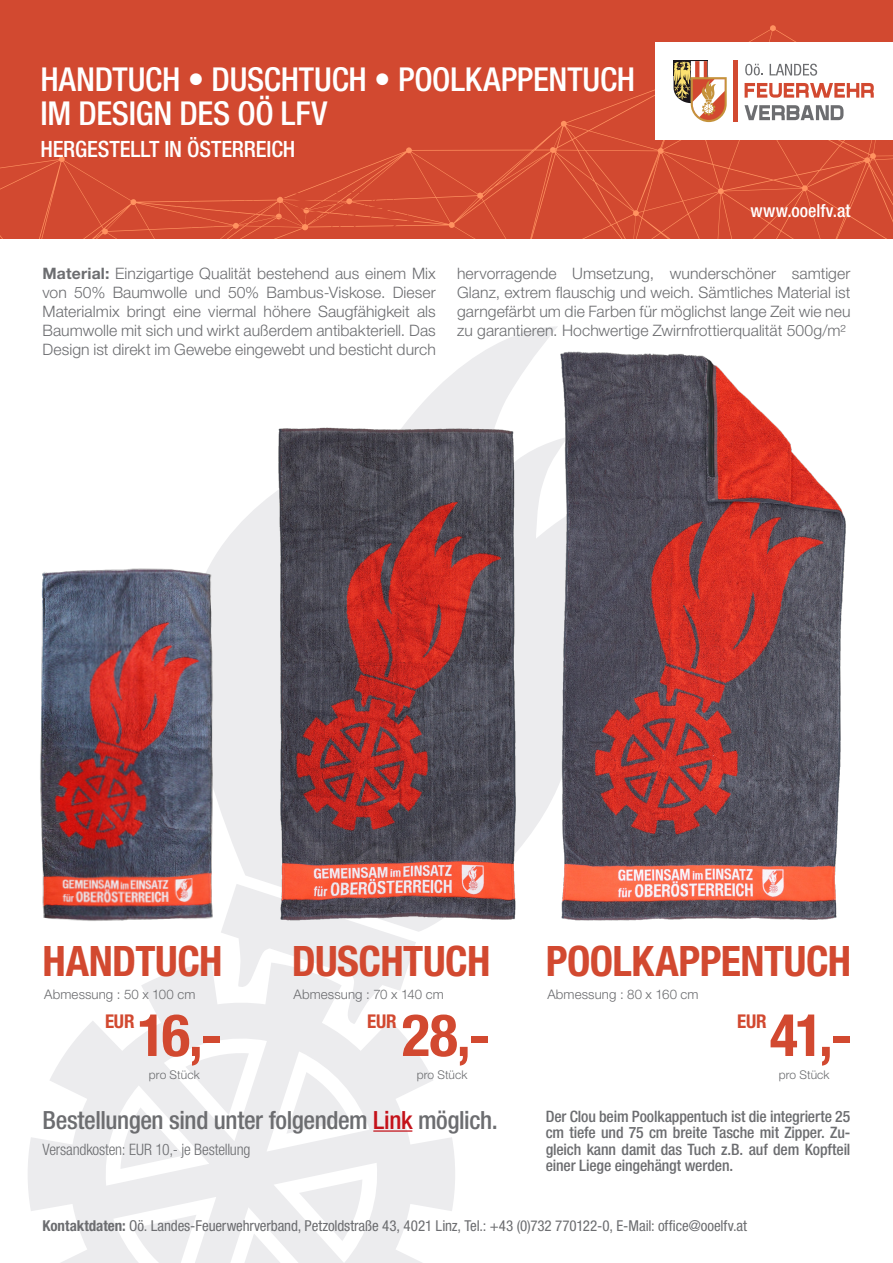
<style>
.page{position:relative;width:893px;height:1263px;background:#fff}
.page>*{position:absolute;margin:0;border:0;box-sizing:border-box;transform-origin:0 0}
.Bericht-Text{font:700 condensed 58.5px "Helvetica Neue LT Pro";color:#d24930}
.Bericht-Text-2{font:700 condensed 42px "Helvetica Neue LT Pro";letter-spacing:-.01em;color:#d24930}
.Bericht-Text-3{font:500 condensed 33px/34.5px "Helvetica Neue LT Pro";letter-spacing:-.01em;color:#fff}
.t1{font:500 condensed 25.05px "Helvetica Neue LT Pro";letter-spacing:-.015em;color:#6c6d70}
.Bericht-Text-4{font:500 condensed 22.5px "Helvetica Neue LT Pro";letter-spacing:-.005em;color:#fff}
.Bericht-Text-5{font:700 condensed 19.05px "Helvetica Neue LT Pro";letter-spacing:-.01em;color:#d24930}
.Bericht-Text-6{font:500 condensed 18px "Helvetica Neue LT Std";color:#fff}
.t2{font:300 15.75px/18.9px "Helvetica Neue LT Pro";letter-spacing:.005em;color:#6c6d70;text-align:justify}
.t3{font:500 condensed 15.75px/16.5px "Helvetica Neue LT Pro";letter-spacing:-.01em;color:#6c6d70;text-align:justify}
.t4{font:300 condensed 15.75px "Helvetica Neue LT Pro";letter-spacing:-.015em;color:#6c6d70}
.t5{font:condensed 15px "Helvetica Neue LT Pro";letter-spacing:-.005em;color:#6c6d70}
.t6{font:300 13.2px "Helvetica Neue LT Pro";letter-spacing:.005em;color:#6c6d70}
.t7{font:300 12px "Helvetica Neue LT Pro";letter-spacing:.01em;color:#6c6d70}
.s1{font-weight:700}
.s2{color:#c4121a}
</style>
<div class="page">
<div style="left:0;top:0;width:893px;height:238px;background:#d24930"></div>
<svg style="left:0;top:156px;width:277px;height:82px"></svg>
<svg style="left:277px;top:25px;width:616px;height:213px"></svg>
<svg style="left:171px;top:200px;width:136px;height:35px"></svg>
<div style="left:655px;top:43px;width:238px;height:97px;background:#fff"></div>
<hr style="left:734px;top:60px;width:4px;height:62px;background:#d24930">
<svg style="left:745px;top:83px;width:129px;height:15px"></svg>
<div style="left:674px;top:60px;width:34px;height:16px;background:#1a161a"></div>
<svg style="left:673px;top:61px;width:54px;height:61px"></svg>
<svg style="left:744px;top:105px;width:99px;height:15px"></svg>
<svg style="left:770px;top:64px;width:47px;height:12px"></svg>
<svg style="left:745px;top:64px;width:18px;height:11px"></svg>
<svg style="left:210px;top:327px;width:338px;height:557px"></svg>
<svg style="left:221px;top:884px;width:195px;height:78px"></svg>
<svg style="left:28px;top:962px;width:427px;height:301px;fill:#ececee"></svg>
<svg style="left:286px;top:1072px;width:64px;height:62px"></svg>
<svg style="left:133px;top:1215px;width:63px;height:48px"></svg>
<svg style="left:234px;top:1179px;width:128px;height:84px"></svg>
<svg style="left:120px;top:1052px;width:129px;height:117px"></svg>
<img style="left:40px;top:566px;width:181px;height:355px">
<img style="left:271px;top:422px;width:250px;height:510px">
<img style="left:548px;top:326px;width:298px;height:595px">
<hr style="left:373px;top:1130px;width:39px;height:2px;background:#c4121a">
<p class="Bericht-Text-3" style="left:40px;top:61px;width:596px">HANDTUCH • DUSCHTUCH • POOLKAPPENTUCH<br>IM DESIGN DES OÖ LFV</p>
<p class="Bericht-Text-4" style="left:40px;top:135px;width:257px">HERGESTELLT IN ÖSTERREICH</p>
<p class="Bericht-Text-6" style="left:751px;top:200px;width:101px">www.ooelfv.at</p>
<p class="t2" style="left:43px;top:264px;width:395px"><span class="s1">Material:</span> Einzigartige Qualität bestehend aus einem Mix von 50% Baumwolle und 50% Bambus-Viskose. Dieser Materialmix bringt eine viermal höhere Saugfähigkeit als Baumwolle mit sich und wirkt außerdem antibakteriell. Das Design ist direkt im Gewebe eingewebt und besticht durch</p>
<p class="t2" style="left:457px;top:264px;width:395px">hervorragende Umsetzung, wunderschöner samtiger Glanz, extrem flauschig und weich. Sämtliches Material ist garngefärbt um die Farben für möglichst lange Zeit wie neu zu garantieren. Hochwertige Zwirnfrottierqualität 500g/m²</p>
<p class="Bericht-Text-2" style="left:43px;top:935px;width:181px">HANDTUCH</p>
<p class="Bericht-Text" style="left:137px;top:1000px;width:86px">16,-</p>
<p class="t6" style="left:44px;top:986px;width:153px">Abmessung : 50 x 100 cm</p>
<p class="Bericht-Text-5" style="left:105px;top:1010px;width:31px">EUR</p>
<p class="Bericht-Text-2" style="left:292px;top:935px;width:200px">DUSCHTUCH</p>
<p class="Bericht-Text" style="left:402px;top:1000px;width:90px">28,-</p>
<p class="t6" style="left:293px;top:986px;width:152px">Abmessung : 70 x 140 cm</p>
<p class="Bericht-Text-5" style="left:367px;top:1010px;width:31px">EUR</p>
<p class="Bericht-Text-2" style="left:546px;top:935px;width:307px">POOLKAPPENTUCH</p>
<p class="Bericht-Text" style="left:770px;top:1000px;width:84px">41,-</p>
<p class="t6" style="left:547px;top:986px;width:153px">Abmessung : 80 x 160 cm</p>
<p class="Bericht-Text-5" style="left:737px;top:1010px;width:31px">EUR</p>
<p class="t7" style="left:149px;top:1067px;width:52px">pro Stück</p>
<p class="t7" style="left:417px;top:1067px;width:52px">pro Stück</p>
<p class="t7" style="left:779px;top:1067px;width:52px">pro Stück</p>
<p class="t1" style="left:43px;top:1105px;width:457px">Bestellungen sind unter folgendem <span class="s2">Link</span> möglich.</p>
<p class="t4" style="left:43px;top:1140px;width:209px">Versandkosten: EUR 10,- je Bestellung</p>
<p class="t3" style="left:546px;top:1108px;width:306px">Der Clou beim Poolkappentuch ist die integrierte 25 cm tiefe und 75 cm breite Tasche mit Zipper. Zu&shy;gleich kann damit das Tuch z.B. auf dem Kopfteil einer Liege eingehängt werden.</p>
<p class="t5" style="left:43px;top:1217px;width:706px"><span class="s1">Kontaktdaten:</span> Oö. Landes-Feuerwehrverband, Petzoldstraße 43, 4021 Linz, Tel.: +43 (0)732 770122-0, E-Mail: office@ooelfv.at</p>
</div>
